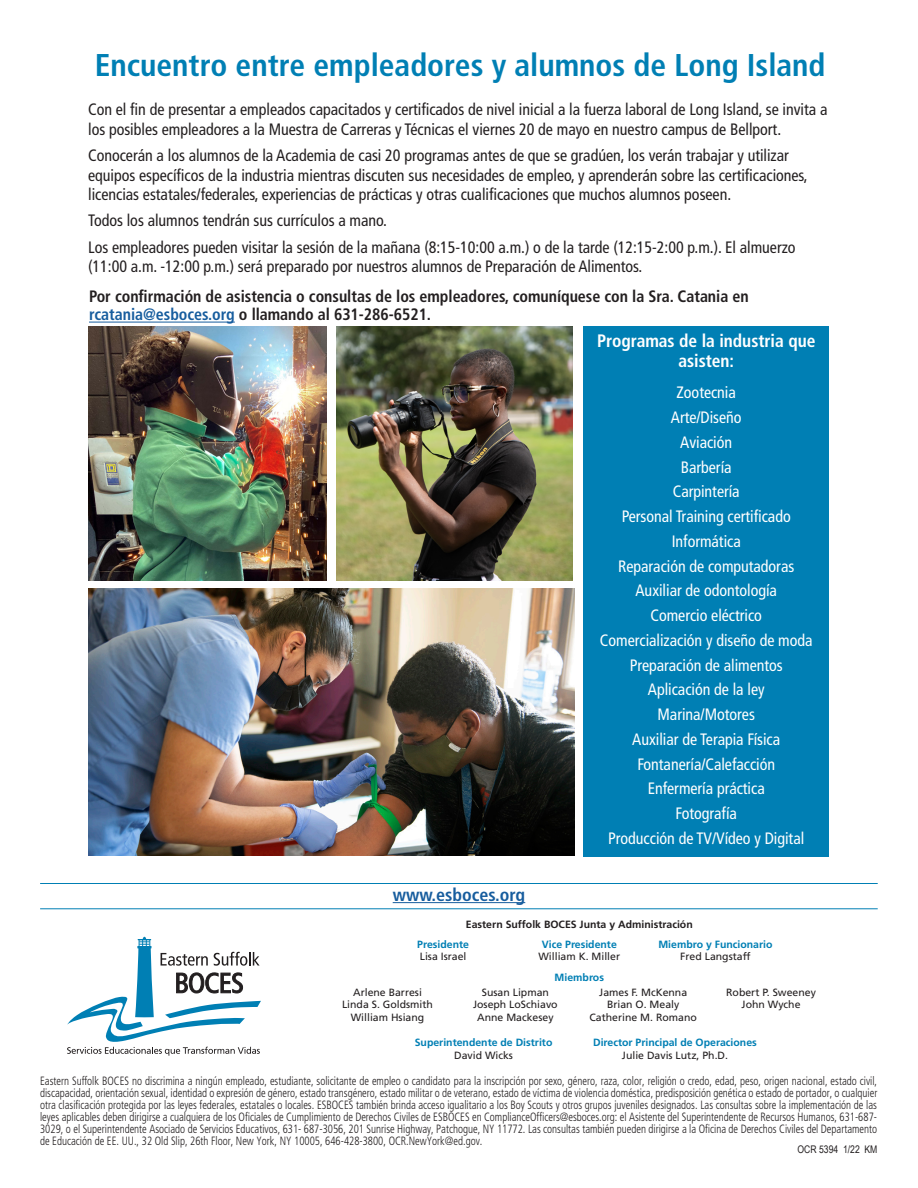
<style>
.page{position:relative;width:918px;height:1188px;background:#fff}
.page>*{position:absolute;margin:0;border:0;box-sizing:border-box;transform-origin:0 0}
.t1{font:700 condensed 31.5px "Frutiger LT Std";color:#007fb4}
.t2{font:700 condensed 18px/19.5px "Frutiger LT Std";color:#fff;text-align:center}
.t3{font:700 condensed 18px "Frutiger LT Std";color:#175d9e}
.t4{font:condensed 16.5px/19.5px "Frutiger LT Std";color:#231f20}
.t5{font:condensed 16.5px "Frutiger LT Std";color:#fff}
.t6{font:700 condensed 16.5px "Frutiger LT Std";color:#231f20}
.t7{font:300 condensed 12px/12px "Frutiger LT Std";color:#231f20;text-align:justify;scale:.9 1}
.t8{font:10.5px "Frutiger LT Std";color:#231f20}
.t9{font:700 10.5px "Frutiger LT Std";color:#007fb4}
.t10{font:700 10.5px "Frutiger LT Std";color:#231f20}
.t11{font:10.5px "Arial Narrow";color:#231f20}
.s1{color:#175d9e}
</style>
<div class="page">
<svg style="left:67px;top:937px;width:194px;height:119px"></svg>
<hr style="left:40px;top:908px;width:838px;height:1px;background:#007fb4">
<hr style="left:40px;top:883px;width:838px;height:1px;background:#007fb4">
<hr style="left:89px;top:322px;width:146px;height:1px;background:#175d9e">
<img style="left:88px;top:326px;width:239px;height:255px">
<img style="left:336px;top:326px;width:237px;height:255px">
<img style="left:89px;top:589px;width:485px;height:267px">
<div style="left:584px;top:326px;width:245px;height:531px;background:#007fb4"></div>
<hr style="left:393px;top:902px;width:132px;height:1px;background:#175d9e">
<p class="t1" style="left:95px;top:46px;width:732px">Encuentro entre empleadores y alumnos de Long Island</p>
<p class="t4" style="left:88px;top:100px;width:741px">Con el fin de presentar a empleados capacitados y certificados de nivel inicial a la fuerza laboral de Long Island, se invita a los posibles empleadores a la Muestra de Carreras y Técnicas el viernes 20 de mayo en nuestro campus de Bellport.</p>
<p class="t4" style="left:88px;top:146px;width:721px">Conocerán a los alumnos de la Academia de casi 20 programas antes de que se gradúen, los verán trabajar y utilizar equipos específicos de la industria mientras discuten sus necesidades de empleo, y aprenderán sobre las certificaciones, licencias estatales/federales, experiencias de prácticas y otras cualificaciones que muchos alumnos poseen.</p>
<p class="t4" style="left:88px;top:211px;width:300px">Todos los alumnos tendrán sus currículos a mano.</p>
<p class="t4" style="left:88px;top:237px;width:709px">Los empleadores pueden visitar la sesión de la mañana (8:15-10:00 a.m.) o de la tarde (12:15-2:00 p.m.). El almuerzo (11:00 a.m. -12:00 p.m.) será preparado por nuestros alumnos de Preparación de Alimentos.</p>
<p class="t6" style="left:89px;top:286px;width:661px">Por confirmación de asistencia o consultas de los empleadores, comuníquese con la Sra. Catania en</p>
<p class="t6" style="left:89px;top:305px;width:344px"><span class="s1">rcatania@esboces.org</span> o llamando al 631-286-6521.</p>
<p class="t2" style="left:597px;top:331px;width:220px">Programas de la industria que asisten:</p>
<p class="t5" style="left:677px;top:383px;width:61px">Zootecnia</p>
<p class="t5" style="left:671px;top:408px;width:72px">Arte/Diseño</p>
<p class="t5" style="left:680px;top:433px;width:53px">Aviación</p>
<p class="t5" style="left:681px;top:457px;width:52px">Barbería</p>
<p class="t5" style="left:673px;top:482px;width:68px">Carpintería</p>
<p class="t5" style="left:622px;top:507px;width:170px">Personal Training certificado</p>
<p class="t5" style="left:672px;top:532px;width:71px">Informática</p>
<p class="t5" style="left:618px;top:556px;width:178px">Reparación de computadoras</p>
<p class="t5" style="left:635px;top:581px;width:143px">Auxiliar de odontología</p>
<p class="t5" style="left:651px;top:606px;width:113px">Comercio eléctrico</p>
<p class="t5" style="left:600px;top:631px;width:214px">Comercialización y diseño de moda</p>
<p class="t5" style="left:630px;top:655px;width:155px">Preparación de alimentos</p>
<p class="t5" style="left:648px;top:680px;width:118px">Aplicación de la ley</p>
<p class="t5" style="left:658px;top:705px;width:99px">Marina/Motores</p>
<p class="t5" style="left:632px;top:730px;width:149px">Auxiliar de Terapia Física</p>
<p class="t5" style="left:637px;top:754px;width:139px">Fontanería/Calefacción</p>
<p class="t5" style="left:648px;top:779px;width:119px">Enfermería práctica</p>
<p class="t5" style="left:676px;top:804px;width:63px">Fotografía</p>
<p class="t5" style="left:608px;top:829px;width:198px">Producción de TV/Vídeo y Digital</p>
<p class="t3" style="left:393px;top:884px;width:134px">www.esboces.org</p>
<p class="t10" style="left:466px;top:918px;width:228px">Eastern Suffolk BOCES Junta y Administración</p>
<p class="t9" style="left:417px;top:938px;width:53px">Presidente</p>
<p class="t8" style="left:420px;top:950px;width:48px">Lisa Israel</p>
<p class="t9" style="left:542px;top:938px;width:77px">Vice Presidente</p>
<p class="t8" style="left:538px;top:950px;width:83px">William K. Miller</p>
<p class="t9" style="left:555px;top:971px;width:51px">Miembros</p>
<p class="t9" style="left:658px;top:938px;width:116px">Miembro y Funcionario</p>
<p class="t8" style="left:680px;top:950px;width:72px">Fred Langstaff</p>
<p class="t8" style="left:353px;top:986px;width:70px">Arlene Barresi</p>
<p class="t8" style="left:342px;top:998px;width:93px">Linda S. Goldsmith</p>
<p class="t8" style="left:351px;top:1011px;width:75px">William Hsiang</p>
<p class="t8" style="left:482px;top:986px;width:69px">Susan Lipman</p>
<p class="t8" style="left:473px;top:998px;width:86px">Joseph LoSchiavo</p>
<p class="t8" style="left:477px;top:1011px;width:78px">Anne Mackesey</p>
<p class="t8" style="left:599px;top:986px;width:89px">James F. McKenna</p>
<p class="t8" style="left:607px;top:998px;width:74px">Brian O. Mealy</p>
<p class="t8" style="left:590px;top:1011px;width:109px">Catherine M. Romano</p>
<p class="t8" style="left:726px;top:986px;width:91px">Robert P. Sweeney</p>
<p class="t8" style="left:742px;top:998px;width:60px">John Wyche</p>
<p class="t9" style="left:415px;top:1037px;width:139px">Superintendente de Distrito</p>
<p class="t8" style="left:454px;top:1049px;width:60px">David Wicks</p>
<p class="t9" style="left:593px;top:1037px;width:165px">Director Principal de Operaciones</p>
<p class="t8" style="left:622px;top:1049px;width:108px">Julie Davis Lutz, Ph.D.</p>
<p class="t7" style="left:40px;top:1075px;width:932px">Eastern Suffolk BOCES no discrimina a ningún empleado, estudiante, solicitante de empleo o candidato para la inscripción por sexo, género, raza, color, religión o credo, edad, peso, origen nacional, estado civil, discapacidad, orientación sexual, identidad o expresión de género, estado transgénero, estado militar o de veterano, estado de víctima de violencia doméstica, predisposición genética o estado de portador, o cualquier otra clasificación protegida por las leyes federales, estatales o locales. ESBOCES también brinda acceso igualitario a los Boy Scouts y otros grupos juveniles designados. Las consultas sobre la implementación de las leyes aplicables deben dirigirse a cualquiera de los Oficiales de Cumplimiento de Derechos Civiles de ESBOCES en ComplianceOfficers@esboces.org: el Asistente del Superintendente de Recursos Humanos, 631-687- 3029, o el Superintendente Asociado de Servicios Educativos, 631- 687-3056, 201 Sunrise Highway, Patchogue, NY 11772. Las consultas también pueden dirigirse a la Oficina de Derechos Civiles del Departamento de Educación de EE. UU., 32 Old Slip, 26th Floor, New York, NY 10005, 646-428-3800, OCR.NewYork@ed.gov.</p>
<p class="t11" style="left:798px;top:1142px;width:81px">OCR 5394 1/22 KM</p>
</div>
